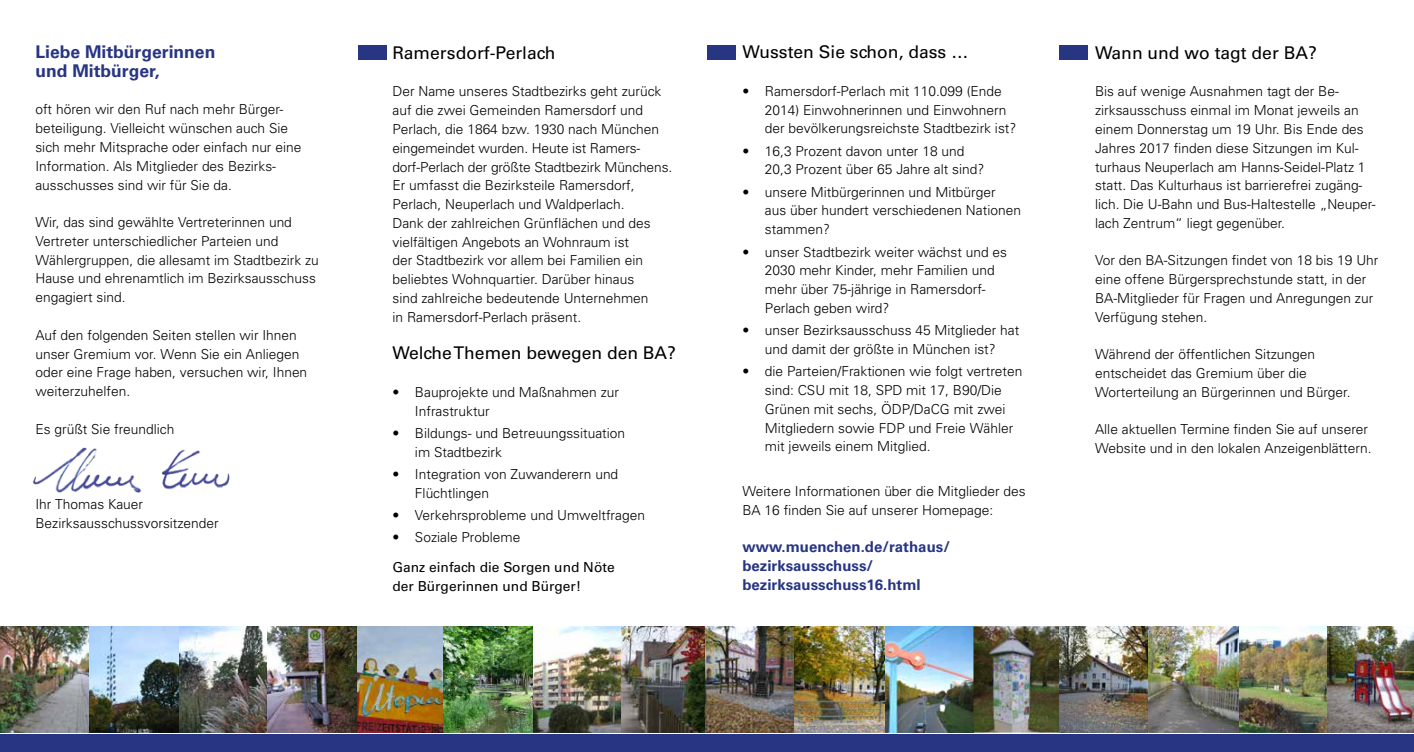
<style>
.page{position:relative;width:1414px;height:752px;background:#fff}
.page>*{position:absolute;margin:0;border:0;box-sizing:border-box;transform-origin:0 0}
.t1{font:17.5px "Univers";color:#000}
.t2{font:700 17.5px/18.8px "Univers";color:#283583}
.t3{font:700 15px/18.8px "Univers";color:#283583}
.t4{font:300 13.75px/18.8px "Univers";color:#000}
.t5{font:13.75px/18.8px "Univers";color:#000}
</style>
<div class="page">
<div style="left:0;top:733px;width:1414px;height:18px;background:#283583"></div>
<div style="left:358px;top:45px;width:28px;height:14px;background:#283583"></div>
<div style="left:707px;top:45px;width:28px;height:14px;background:#283583"></div>
<div style="left:1059px;top:45px;width:29px;height:14px;background:#283583"></div>
<img style="left:0;top:626px;width:1414px;height:106px">
<img style="left:33px;top:447px;width:197px;height:46px">
<p class="t2" style="left:35px;top:43px;width:181px">Liebe Mitbürgerinnen und Mitbürger,</p>
<p class="t4" style="left:35px;top:100px;width:267px">oft hören wir den Ruf nach mehr Bürger&shy;beteiligung. Vielleicht wünschen auch Sie sich mehr Mitsprache oder einfach nur eine Information. Als Mitglieder des Bezirks&shy;ausschusses sind wir für Sie da.</p>
<p class="t4" style="left:35px;top:213px;width:285px">Wir, das sind gewählte Vertreterinnen und Vertreter unterschiedlicher Parteien und Wählergruppen, die allesamt im Stadtbezirk zu Hause und ehrenamtlich im Bezirksausschuss engagiert sind.</p>
<p class="t4" style="left:35px;top:325px;width:273px">Auf den folgenden Seiten stellen wir Ihnen unser Gremium vor. Wenn Sie ein Anliegen oder eine Frage haben, versuchen wir, Ihnen weiterzuhelfen.</p>
<p class="t4" style="left:35px;top:419px;width:141px">Es grüßt Sie freundlich</p>
<p class="t4" style="left:35px;top:494px;width:185px">Ihr Thomas Kauer<br>Bezirksausschussvorsitzender</p>
<p class="t1" style="left:392px;top:42px;width:164px">Ramersdorf-Perlach</p>
<p class="t4" style="left:392px;top:82px;width:281px">Der Name unseres Stadtbezirks geht zurück auf die zwei Gemeinden Ramersdorf und Perlach, die 1864 bzw. 1930 nach München eingemeindet wurden. Heute ist Ramers&shy;dorf-Perlach der größte Stadtbezirk Münchens.<br>Er umfasst die Bezirksteile Ramersdorf, Perlach, Neuperlach und Waldperlach.<br>Dank der zahlreichen Grünflächen und des vielfältigen Angebots an Wohnraum ist<br>der Stadtbezirk vor allem bei Familien ein beliebtes Wohnquartier. Darüber hinaus<br>sind zahlreiche bedeutende Unternehmen<br>in Ramersdorf-Perlach präsent.</p>
<p class="t1" style="left:392px;top:342px;width:285px">Welche Themen bewegen den BA?</p>
<p class="t4" style="left:415px;top:382px;width:206px;text-indent:-22px">• Bauprojekte und Maßnahmen zur<br>Infrastruktur</p>
<p class="t4" style="left:415px;top:423px;width:212px;text-indent:-22px">• Bildungs- und Betreuungssituation im Stadtbezirk</p>
<p class="t4" style="left:415px;top:464px;width:205px;text-indent:-22px">• Integration von Zuwanderern und<br>Flüchtlingen</p>
<p class="t4" style="left:392px;top:505px;width:254px">• Verkehrsprobleme und Umweltfragen</p>
<p class="t4" style="left:392px;top:528px;width:129px">• Soziale Probleme</p>
<p class="t5" style="left:392px;top:557px;width:224px">Ganz einfach die Sorgen und Nöte der Bürgerinnen und Bürger!</p>
<p class="t1" style="left:742px;top:42px;width:228px">Wussten Sie schon, dass …</p>
<p class="t4" style="left:765px;top:81px;width:253px;text-indent:-22px">• Ramersdorf-Perlach mit 110.099 (Ende<br>2014) Einwohnerinnen und Einwohnern der bevölkerungsreichste Stadtbezirk ist?</p>
<p class="t4" style="left:765px;top:141px;width:221px;text-indent:-22px">• 16,3 Prozent davon unter 18 und<br>20,3 Prozent über 65 Jahre alt sind?</p>
<p class="t4" style="left:765px;top:182px;width:258px;text-indent:-22px">• unsere Mitbürgerinnen und Mitbürger<br>aus über hundert verschiedenen Nationen stammen?</p>
<p class="t4" style="left:765px;top:242px;width:244px;text-indent:-22px">• unser Stadtbezirk weiter wächst und es 2030 mehr Kinder, mehr Familien und mehr über 75-jährige in Ramersdorf-Perlach geben wird?</p>
<p class="t4" style="left:742px;top:321px;width:278px;text-align:center">• unser Bezirksausschuss 45 Mitglieder hat und damit der größte in München ist?</p>
<p class="t4" style="left:765px;top:362px;width:259px;text-indent:-22px">• die Parteien/Fraktionen wie folgt vertreten sind: CSU mit 18, SPD mit 17, B90/Die Grünen mit sechs, ÖDP/DaCG mit zwei Mitgliedern sowie FDP und Freie Wähler mit jeweils einem Mitglied.</p>
<p class="t4" style="left:742px;top:481px;width:285px">Weitere Informationen über die Mitglieder des<br>BA 16 finden Sie auf unserer Homepage:</p>
<p class="t3" style="left:742px;top:537px;width:209px">www.muenchen.de/rathaus/ bezirksausschuss/ bezirksausschuss16.html</p>
<p class="t1" style="left:1095px;top:42px;width:223px">Wann und wo tagt der BA?</p>
<p class="t4" style="left:1095px;top:82px;width:282px">Bis auf wenige Ausnahmen tagt der Be&shy;zirksausschuss einmal im Monat jeweils an einem Donnerstag um 19 Uhr. Bis Ende des Jahres 2017 finden diese Sitzungen im Kul&shy;turhaus Neuperlach am Hanns-Seidel-Platz 1 statt. Das Kulturhaus ist barrierefrei zugäng&shy;lich. Die U-Bahn und Bus-Haltestelle „Neuper&shy;lach Zentrum“ liegt gegenüber.</p>
<p class="t4" style="left:1095px;top:251px;width:285px">Vor den BA-Sitzungen findet von 18 bis 19 Uhr eine offene Bürgersprechstunde statt, in der BA-Mitglieder für Fragen und Anregungen zur Verfügung stehen.</p>
<p class="t4" style="left:1095px;top:345px;width:257px">Während der öffentlichen Sitzungen entscheidet das Gremium über die<br>Worterteilung an Bürgerinnen und Bürger.</p>
<p class="t4" style="left:1095px;top:420px;width:278px">Alle aktuellen Termine finden Sie auf unserer<br>Website und in den lokalen Anzeigenblättern.</p>
</div>
